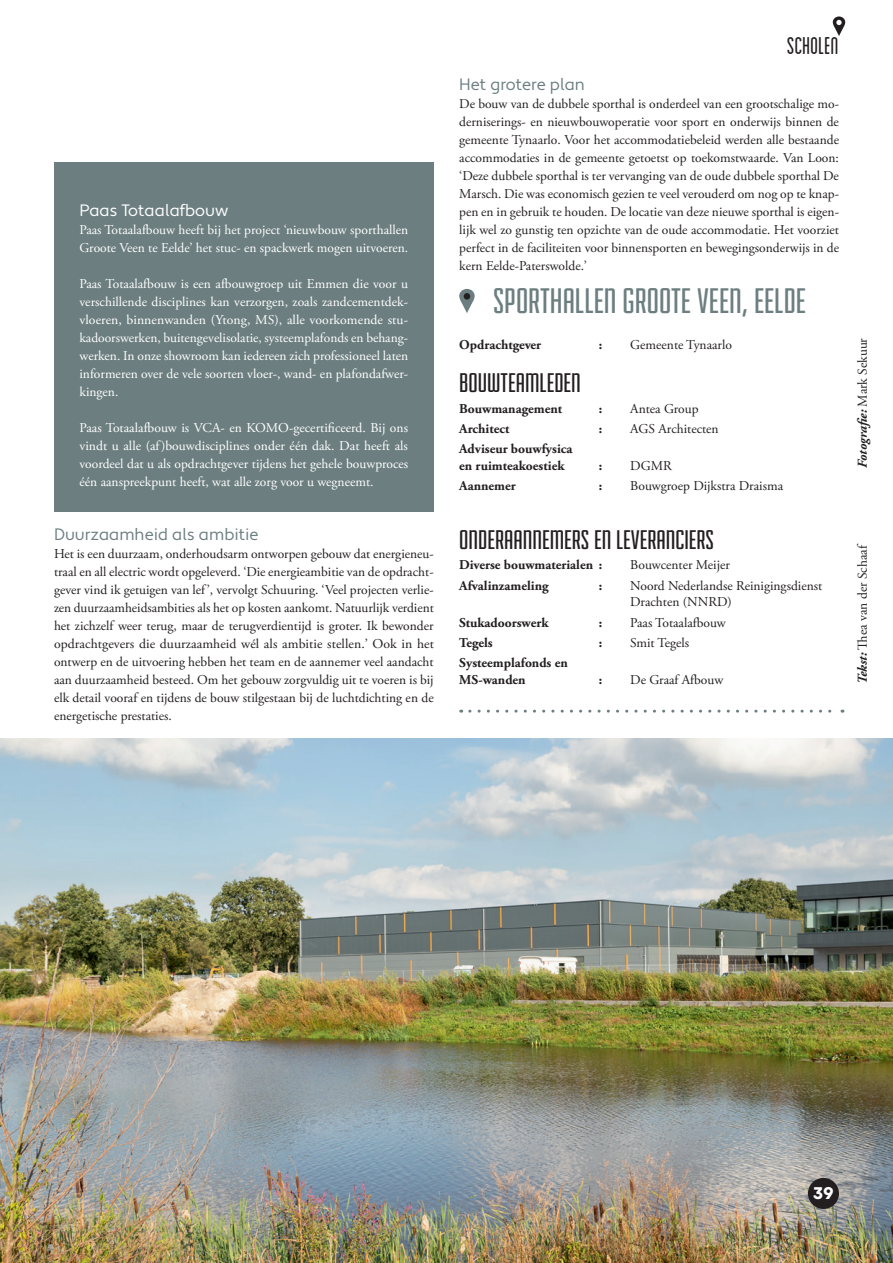
<style>
.page{position:relative;width:893px;height:1263px;background:#fff}
.page>*{position:absolute;margin:0;border:0;box-sizing:border-box;transform-origin:0 0}
.t1{font:37.5px "Fairview";color:#6c7e80}
.Colofon_Title{font:28.5px "Fairview";color:#231f20}
.t2{font:condensed 25.5px "Blanch";color:#231f20}
.t3{font:18px "Archive";color:#fff}
.Headings{font:16.5px "Apertura";color:#6c7e80}
.Headings-2{font:16.5px "Apertura";color:#fff}
.Main_Paragraphs{font:13.5px/18px "Adobe Garamond Pro";color:#231f20;text-align:justify}
.Main_Paragraphs-2{font:13.5px/18px "Adobe Garamond Pro";color:#fff;text-align:justify}
.t4{font:700 13.5px/16.2px "Adobe Garamond Pro";color:#231f20}
.t5{font:italic 700 13.5px "Adobe Garamond Pro";color:#231f20}
.s1{font-weight:400;font-style:normal}
.s2{font-weight:700;font-style:italic}
</style>
<div class="page">
<div style="left:54px;top:162px;width:380px;height:349px;background:#6c7e80"></div>
<img style="left:0;top:738px;width:893px;height:525px">
<svg style="left:459px;top:289px;width:16px;height:24px"></svg>
<div style="left:464px;top:293px;width:6px;height:7px;background:#231f20;border-radius:50%"></div>
<svg style="left:470px;top:710px;width:373px;height:3px"></svg>
<svg style="left:833px;top:16px;width:12px;height:20px"></svg>
<svg style="left:836px;top:20px;width:6px;height:5px"></svg>
<div style="left:808px;top:1178px;width:31px;height:31px;background:#231f20;border-radius:50%"></div>
<p class="Headings-2" style="left:80px;top:200px;width:150px">Paas Totaalafbouw</p>
<p class="Main_Paragraphs-2" style="left:80px;top:221px;width:330px">Paas Totaalafbouw heeft bij het project ‘nieuwbouw sporthallen<br>Groote Veen te Eelde’ het stuc- en spackwerk mogen uitvoeren.</p>
<p class="Main_Paragraphs-2" style="left:80px;top:275px;width:330px">Paas Totaalafbouw is een afbouwgroep uit Emmen die voor u verschillende disciplines kan verzorgen, zoals zandcementdek&shy;vloeren, binnenwanden (Ytong, MS), alle voorkomende stu&shy;kadoorswerken, buitengevelisolatie, systeemplafonds en behang&shy;werken. In onze showroom kan iedereen zich professioneel laten informeren over de vele soorten vloer-, wand- en plafondafwer&shy;kingen.</p>
<p class="Main_Paragraphs-2" style="left:80px;top:419px;width:330px">Paas Totaalafbouw is VCA- en KOMO-gecertificeerd. Bij ons vindt u alle (af)bouwdisciplines onder één dak. Dat heeft als voordeel dat u als opdrachtgever tijdens het gehele bouwproces één aanspreekpunt heeft, wat alle zorg voor u wegneemt.</p>
<p class="Headings" style="left:54px;top:524px;width:206px">Duurzaamheid als ambitie</p>
<p class="Main_Paragraphs" style="left:54px;top:545px;width:381px">Het is een duurzaam, onderhoudsarm ontworpen gebouw dat energieneu&shy;traal en all electric wordt opgeleverd. ‘Die energieambitie van de opdracht&shy;gever vind ik getuigen van lef’, vervolgt Schuuring. ‘Veel projecten verlie&shy;zen duurzaamheidsambities als het op kosten aankomt. Natuurlijk verdient het zichzelf weer terug, maar de terugverdientijd is groter. Ik bewonder opdrachtgevers die duurzaamheid wél als ambitie stellen.’ Ook in het ontwerp en de uitvoering hebben het team en de aannemer veel aandacht aan duurzaamheid besteed. Om het gebouw zorgvuldig uit te voeren is bij elk detail vooraf en tijdens de bouw stilgestaan bij de luchtdichting en de energetische prestaties.</p>
<h3 class="t2" style="left:787px;top:32px;width:53px">SCHOLEN</h3>
<p class="Headings" style="left:459px;top:74px;width:127px">Het grotere plan</p>
<p class="Main_Paragraphs" style="left:459px;top:95px;width:381px">De bouw van de dubbele sporthal is onderdeel van een grootschalige mo&shy;derniserings- en nieuwbouwoperatie voor sport en onderwijs binnen de gemeente Tynaarlo. Voor het accommodatiebeleid werden alle bestaande accommodaties in de gemeente getoetst op toekomstwaarde. Van Loon: ‘Deze dubbele sporthal is ter vervanging van de oude dubbele sporthal De Marsch. Die was economisch gezien te veel verouderd om nog op te knap&shy;pen en in gebruik te houden. De locatie van deze nieuwe sporthal is eigen&shy;lijk wel zo gunstig ten opzichte van de oude accommodatie. Het voorziet perfect in de faciliteiten voor binnensporten en bewegingsonderwijs in de kern Eelde-Paterswolde.’</p>
<p class="t1" style="left:493px;top:282px;width:314px">SPORTHALLEN GROOTE VEEN, EELDE</p>
<p class="t4" style="left:459px;top:337px;width:84px">Opdrachtgever</p>
<p class="t4" style="left:599px;top:337px;width:5px">:</p>
<p class="Main_Paragraphs" style="left:630px;top:337px;width:103px">Gemeente Tynaarlo</p>
<p class="Colofon_Title" style="left:459px;top:368px;width:123px">BOUWTEAMLEDEN</p>
<p class="t4" style="left:459px;top:400px;width:104px">Bouwmanagement</p>
<p class="t4" style="left:599px;top:400px;width:5px">:</p>
<p class="Main_Paragraphs" style="left:630px;top:400px;width:70px">Antea Group</p>
<p class="t4" style="left:459px;top:421px;width:52px">Architect</p>
<p class="t4" style="left:599px;top:421px;width:5px">:</p>
<p class="Main_Paragraphs" style="left:630px;top:420px;width:90px">AGS Architecten</p>
<p class="t4" style="left:459px;top:441px;width:115px">Adviseur bouwfysica en ruimteakoestiek</p>
<p class="t4" style="left:599px;top:457px;width:5px">:</p>
<p class="Main_Paragraphs" style="left:630px;top:457px;width:43px">DGMR</p>
<p class="t4" style="left:459px;top:478px;width:58px">Aannemer</p>
<p class="t4" style="left:599px;top:478px;width:5px">:</p>
<p class="Main_Paragraphs" style="left:630px;top:477px;width:154px">Bouwgroep Dijkstra Draisma</p>
<p class="Colofon_Title" style="left:459px;top:525px;width:256px">ONDERAANNEMERS EN LEVERANCIERS</p>
<p class="t4" style="left:459px;top:557px;width:145px">Diverse bouwmaterialen :</p>
<p class="Main_Paragraphs" style="left:630px;top:557px;width:101px">Bouwcenter Meijer</p>
<p class="t4" style="left:459px;top:578px;width:91px">Afvalinzameling</p>
<p class="t4" style="left:599px;top:578px;width:5px">:</p>
<p class="Main_Paragraphs" style="left:630px;top:578px;width:194px;line-height:16.2px">Noord Nederlandse Reinigingsdienst<br>Drachten (NNRD)</p>
<p class="t4" style="left:459px;top:614px;width:91px">Stukadoorswerk</p>
<p class="t4" style="left:599px;top:614px;width:5px">:</p>
<p class="Main_Paragraphs" style="left:630px;top:614px;width:97px">Paas Totaalafbouw</p>
<p class="t4" style="left:459px;top:635px;width:35px">Tegels</p>
<p class="t4" style="left:599px;top:635px;width:5px">:</p>
<p class="Main_Paragraphs" style="left:630px;top:634px;width:60px">Smit Tegels</p>
<p class="t4" style="left:459px;top:655px;width:110px">Systeemplafonds en<br>MS-wanden</p>
<p class="t4" style="left:599px;top:671px;width:5px">:</p>
<p class="Main_Paragraphs" style="left:630px;top:671px;width:95px">De Graaf Afbouw</p>
<p class="t5" style="left:855px;top:468px;width:131px;rotate:-90deg">Fotografie: <span class="s1">Mark Sekuur</span></p>
<p class="Main_Paragraphs" style="left:854px;top:684px;width:142px;rotate:-90deg"><span class="s2">Tekst:</span> Thea van der Schaaf</p>
<h3 class="t3" style="left:813px;top:1182px;width:22px">39</h3>
</div>
